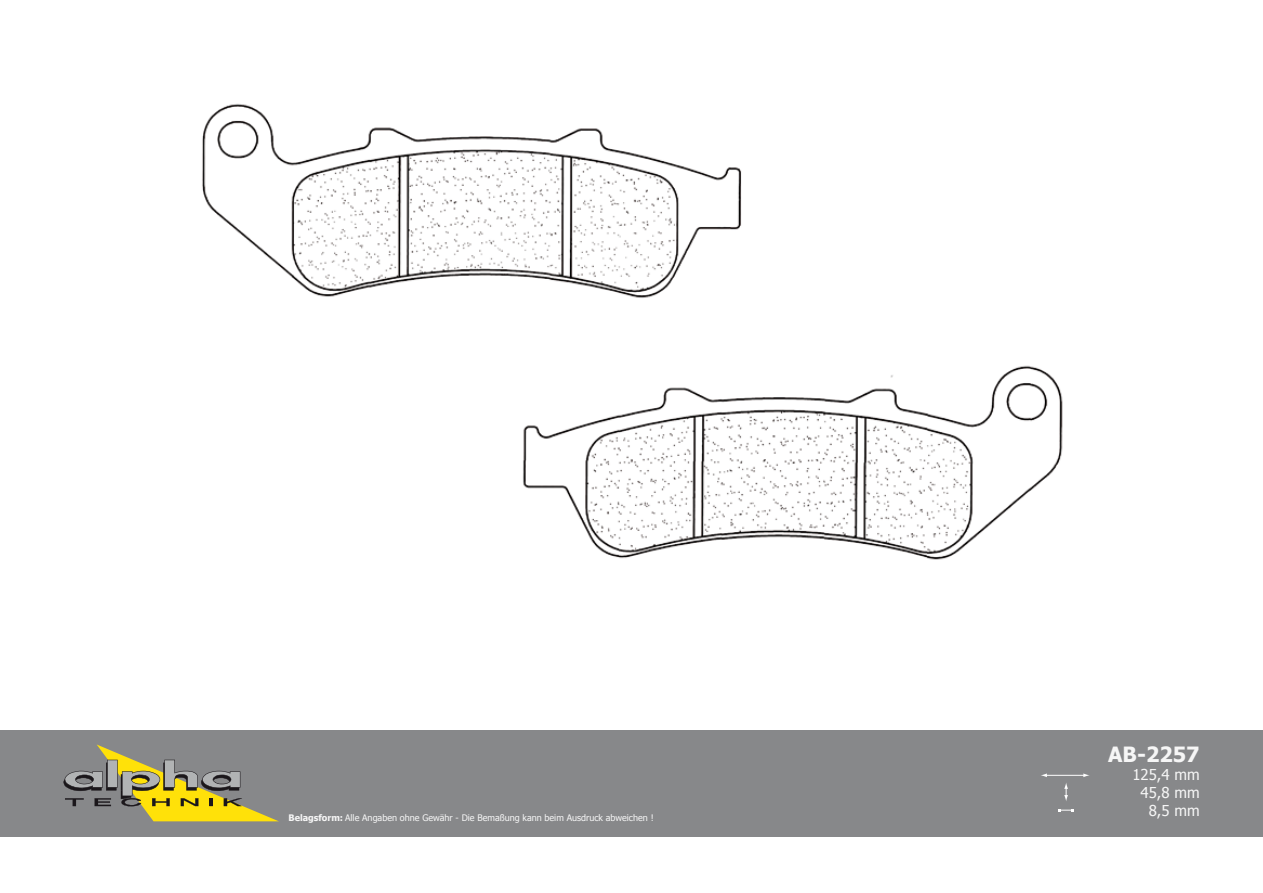
<style>
.page{position:relative;width:1263px;height:893px;background:#fff}
.page>*{position:absolute;margin:0;border:0;box-sizing:border-box;transform-origin:0 0}
.t1{font:700 21px "Tahoma";color:#f6f6f6}
.t2{font:15px/18px "Tahoma";color:#f6f6f6;text-align:center}
.t3{font:9px "Tahoma";color:#f6f6f6}
.s1{font-weight:700}
</style>
<div class="page">
<div style="left:0;top:731px;width:1263px;height:106px;background:#87888a"></div>
<svg style="left:63px;top:744px;width:215px;height:77px"></svg>
<hr style="left:1046px;top:775px;width:39px;height:1px;background:#fff">
<svg style="left:1083px;top:773px;width:6px;height:4px"></svg>
<svg style="left:1041px;top:773px;width:6px;height:4px"></svg>
<svg style="left:1064px;top:783px;width:4px;height:18px"></svg>
<svg style="left:1058px;top:809px;width:16px;height:2px"></svg>
<img style="left:202px;top:103px;width:540px;height:195px">
<img style="left:523px;top:365px;width:540px;height:195px">
<div style="left:455px;top:88px;width:329px;height:37px;background:#fff"></div>
<div style="left:506px;top:559px;width:33px;height:17px;background:#fff"></div>
<div style="left:684px;top:553px;width:50px;height:34px;background:#fff"></div>
<h1 class="t1" style="left:1108px;top:740px;width:93px">AB-2257</h1>
<h2 class="t2" style="left:1132px;top:765px;width:69px">125,4 mm<br>45,8 mm</h2>
<p class="t3" style="left:289px;top:812px;width:367px"><span class="s1">Belagsform:</span> Alle Angaben ohne Gewähr - Die Bemaßung kann beim Ausdruck abweichen !</p>
<h2 class="t2" style="left:1149px;top:801px;width:52px">8,5 mm</h2>
</div>
